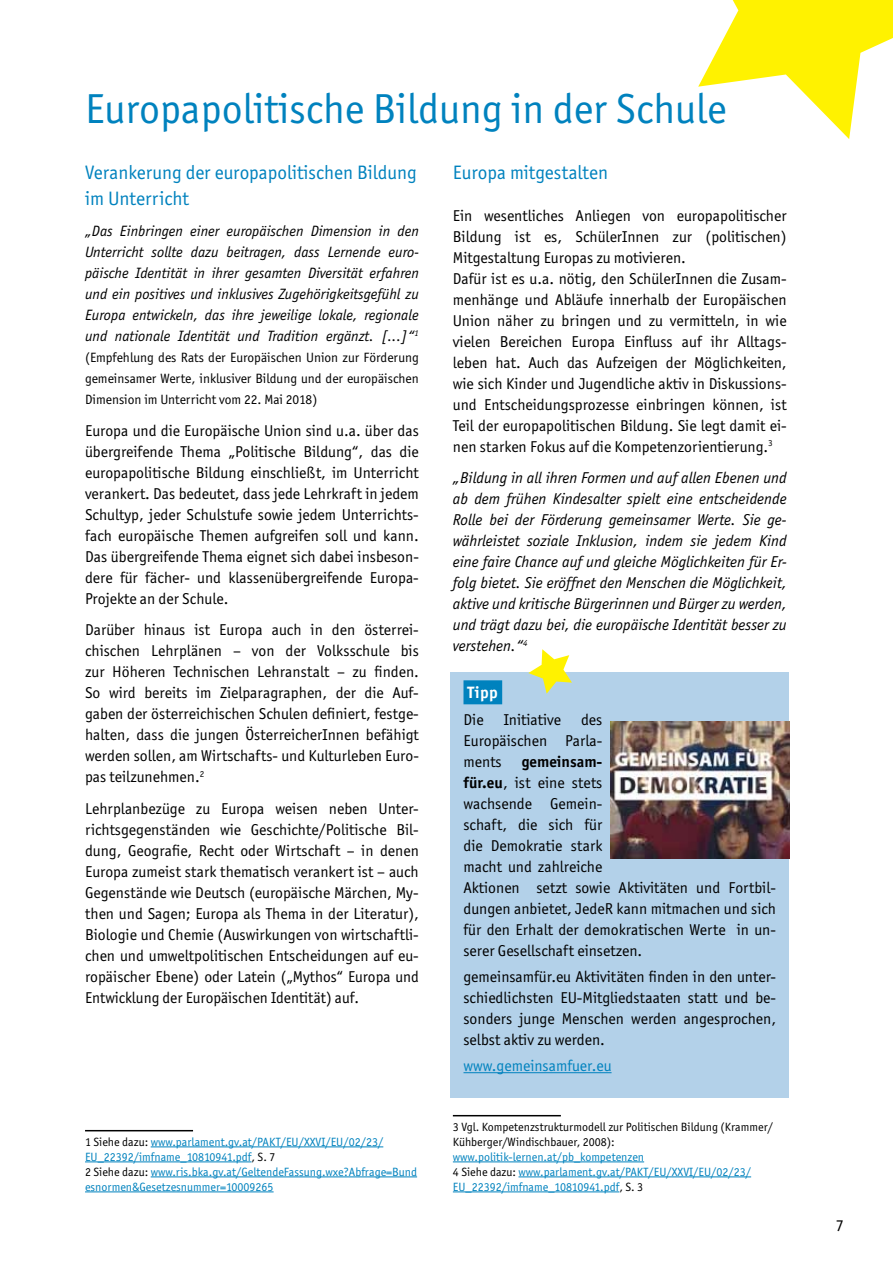
<style>
.page{position:relative;width:893px;height:1263px;background:#fff}
.page>*{position:absolute;margin:0;border:0;box-sizing:border-box;transform-origin:0 0}
.t1{font:42px "Officina San ITC";color:#0082be}
.t2{font:19.5px/26.2px "Officina San ITC";color:#0082be}
.t3{font:700 16.5px "Officina San ITC";color:#fff}
.t4{font:16.5px "Officina San ITC";color:#000}
.t5{font:15.75px/21px "Officina San ITC";color:#000;text-align:justify}
.t6{font:italic 15.75px/21px "Officina San ITC";color:#000;text-align:justify}
.t7{font:15.75px "Officina San ITC";color:#0082be}
.t8{font:italic 15px/21px "Officina San ITC";color:#000;text-align:justify}
.t9{font:13.5px/21px "Officina San ITC";color:#000;text-align:justify}
.t10{font:12px/15px "Officina San ITC";color:#0082be}
.t11{font:12px/15px "Officina San ITC";color:#000}
.s1{color:#000}
.s2{font-weight:700}
</style>
<div class="page">
<hr style="left:85px;top:1130px;width:108px;height:1px;background:#000">
<hr style="left:151px;top:1146px;width:232px;height:1px;background:#0082be">
<hr style="left:85px;top:1161px;width:167px;height:1px;background:#0082be">
<hr style="left:151px;top:1176px;width:266px;height:1px;background:#0082be">
<hr style="left:85px;top:1191px;width:189px;height:1px;background:#0082be">
<hr style="left:453px;top:1115px;width:108px;height:1px;background:#000">
<hr style="left:453px;top:1161px;width:191px;height:1px;background:#0082be">
<hr style="left:518px;top:1176px;width:233px;height:1px;background:#0082be">
<hr style="left:453px;top:1191px;width:166px;height:1px;background:#0082be">
<div style="left:451px;top:672px;width:338px;height:425px;background:#b3d1e9"></div>
<div style="left:463px;top:680px;width:39px;height:24px;background:#0082be"></div>
<hr style="left:463px;top:1072px;width:149px;height:1px;background:#0082be">
<svg style="left:698px;top:0;width:195px;height:139px"></svg>
<svg style="left:528px;top:649px;width:44px;height:45px"></svg>
<img style="left:611px;top:721px;width:179px;height:138px">
<h1 class="t1" style="left:85px;top:84px;width:643px">Europapolitische Bildung in der Schule</h1>
<p class="t2" style="left:85px;top:159px;width:333px">Verankerung der europapolitischen Bildung im Unterricht</p>
<p class="t8" style="left:85px;top:221px;width:335px">„Das Einbringen einer europäischen Dimension in den Unterricht sollte dazu beitragen, dass Lernende euro&shy;päische Identität in ihrer gesamten Diversität erfahren und ein positives und inklusives Zugehörigkeitsgefühl zu Europa entwickeln, das ihre jeweilige lokale, regionale und nationale Identität und Tradition ergänzt. [...]“<sup>1</sup></p>
<p class="t9" style="left:85px;top:347px;width:335px">(Empfehlung des Rats der Europäischen Union zur Förderung gemeinsamer Werte, inklusiver Bildung und der europäischen Dimension im Unterricht vom 22. Mai 2018)</p>
<p class="t5" style="left:85px;top:420px;width:335px">Europa und die Europäische Union sind u.a. über das übergreifende Thema „Politische Bildung“, das die europapolitische Bildung einschließt, im Unterricht verankert. Das bedeutet, dass jede Lehrkraft in jedem Schultyp, jeder Schulstufe sowie jedem Unterrichts&shy;fach europäische Themen aufgreifen soll und kann.<br>Das übergreifende Thema eignet sich dabei insbeson&shy;dere für fächer- und klassenübergreifende Europa-Projekte an der Schule.</p>
<p class="t5" style="left:85px;top:619px;width:335px">Darüber hinaus ist Europa auch in den österrei&shy;chischen Lehrplänen – von der Volksschule bis zur Höheren Technischen Lehranstalt – zu finden.<br>So wird bereits im Zielparagraphen, der die Auf&shy;gaben der österreichischen Schulen definiert, festge&shy;halten, dass die jungen ÖsterreicherInnen befähigt werden sollen, am Wirtschafts- und Kulturleben Euro&shy;pas teilzunehmen.<sup>2</sup></p>
<p class="t5" style="left:85px;top:798px;width:335px">Lehrplanbezüge zu Europa weisen neben Unter&shy;richtsgegenständen wie Geschichte/Politische Bil&shy;dung, Geografie, Recht oder Wirtschaft – in denen Europa zumeist stark thematisch verankert ist – auch Gegenstände wie Deutsch (europäische Märchen, My&shy;then und Sagen; Europa als Thema in der Literatur), Biologie und Chemie (Auswirkungen von wirtschaftli&shy;chen und umweltpolitischen Entscheidungen auf eu&shy;ropäischer Ebene) oder Latein („Mythos“ Europa und Entwicklung der Europäischen Identität) auf.</p>
<p class="t10" style="left:85px;top:1134px;width:334px"><span class="s1">1 Siehe dazu:</span> www.parlament.gv.at/PAKT/EU/XXVI/EU/02/23/ EU_22392/imfname_10810941.pdf<span class="s1">, S. 7<br>2 Siehe dazu:</span> www.ris.bka.gv.at/GeltendeFassung.wxe?Abfrage=Bund esnormen&amp;Gesetzesnummer=10009265</p>
<p class="t2" style="left:453px;top:159px;width:157px">Europa mitgestalten</p>
<p class="t5" style="left:453px;top:205px;width:335px;text-align:left">Ein wesentliches Anliegen von europapolitischer Bildung ist es, SchülerInnen zur (politischen)<br>Mitgestaltung Europas zu motivieren.<br>Dafür ist es u.a. nötig, den SchülerInnen die Zusam&shy;menhänge und Abläufe innerhalb der Europäischen Union näher zu bringen und zu vermitteln, in wie vielen Bereichen Europa Einfluss auf ihr Alltags&shy;leben hat. Auch das Aufzeigen der Möglichkeiten, wie sich Kinder und Jugendliche aktiv in Diskussions&shy;und Entscheidungsprozesse einbringen können, ist Teil der europapolitischen Bildung. Sie legt damit ei&shy;nen starken Fokus auf die Kompetenzorientierung.<sup>3</sup></p>
<p class="t6" style="left:453px;top:467px;width:335px">„Bildung in all ihren Formen und auf allen Ebenen und ab dem frühen Kindesalter spielt eine entscheidende Rolle bei der Förderung gemeinsamer Werte. Sie ge&shy;währleistet soziale Inklusion, indem sie jedem Kind eine faire Chance auf und gleiche Möglichkeiten für Er&shy;folg bietet. Sie eröffnet den Menschen die Möglichkeit, aktive und kritische Bürgerinnen und Bürger zu werden, und trägt dazu bei, die europäische Identität besser zu verstehen.“<sup>4</sup></p>
<p class="t3" style="left:467px;top:682px;width:32px">Tipp</p>
<p class="t5" style="left:463px;top:709px;width:22px">Die</p>
<p class="t5" style="left:504px;top:709px;width:59px">Initiative</p>
<p class="t5" style="left:463px;top:709px;width:140px;text-indent:118px">des Europäischen Parla&shy;ments</p>
<p class="t5" style="left:463px;top:751px;width:314px;text-align:left;text-indent:58px"><span class="s2">gemeinsam-<br>für.eu</span>, ist eine stets<br>wachsende Gemein-<br>schaft, die sich für<br>die Demokratie stark<br>macht und zahlreiche<br>Aktionen setzt sowie Aktivitäten und Fortbil&shy;dungen anbietet, JedeR kann mitmachen und sich für den Erhalt der demokratischen Werte in un&shy;serer Gesellschaft einsetzen.</p>
<p class="t5" style="left:463px;top:966px;width:314px">gemeinsamfür.eu Aktivitäten finden in den unter&shy;schiedlichsten EU-Mitgliedstaaten statt und be&shy;sonders junge Menschen werden angesprochen, selbst aktiv zu werden.</p>
<p class="t7" style="left:463px;top:1057px;width:150px">www.gemeinsamfuer.eu</p>
<p class="t11" style="left:453px;top:1119px;width:322px">3 Vgl. Kompetenzstrukturmodell zur Politischen Bildung (Krammer/<br>Kühberger/Windischbauer, 2008):</p>
<p class="t10" style="left:453px;top:1149px;width:300px">www.politik-lernen.at/pb_kompetenzen<br><span class="s1">4 Siehe dazu:</span> www.parlament.gv.at/PAKT/EU/XXVI/EU/02/23/<br>EU_22392/imfname_10810941.pdf<span class="s1">, S. 3</span></p>
<p class="t4" style="left:836px;top:1216px;width:10px">7</p>
</div>
